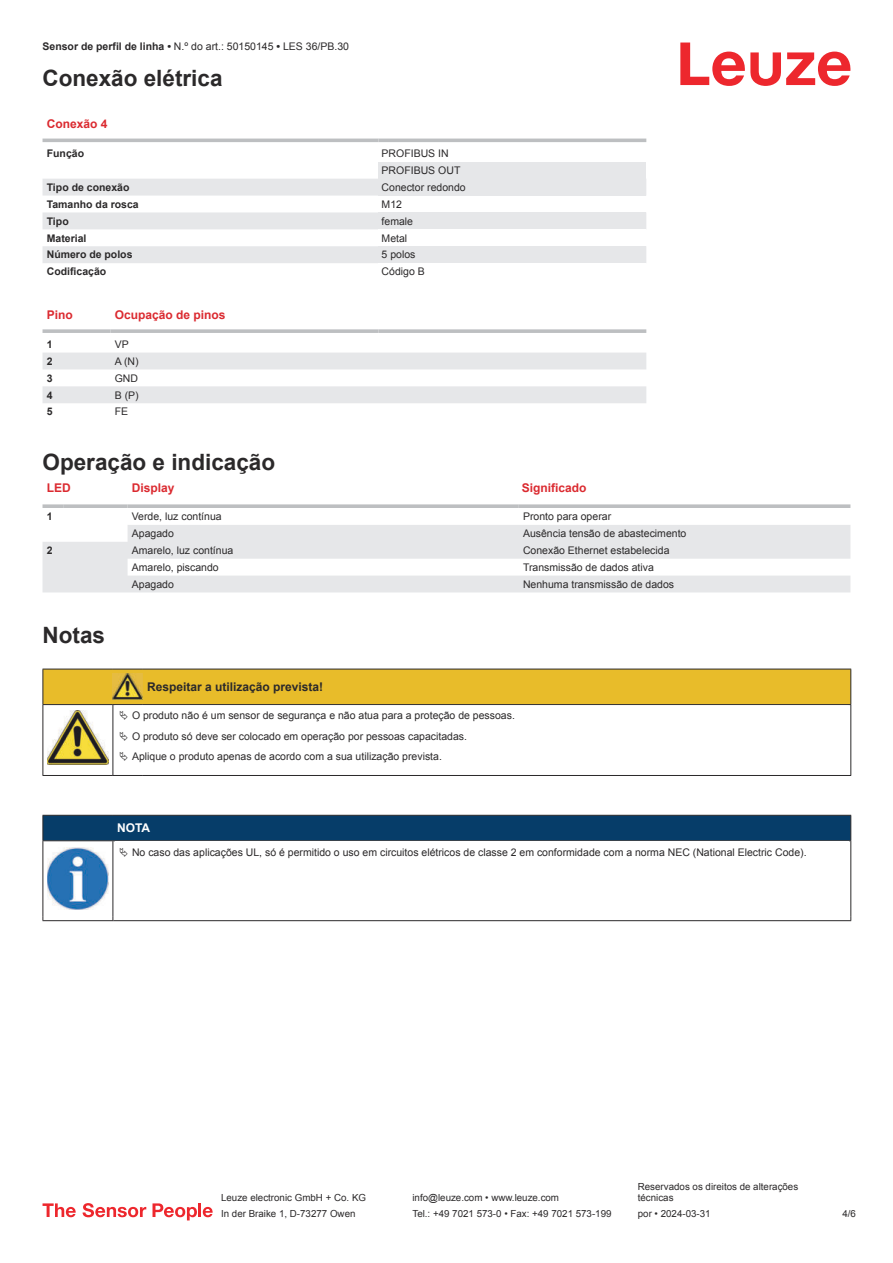
<style>
.page{position:relative;width:893px;height:1263px;background:#fff}
.page>*{position:absolute;margin:0;border:0;box-sizing:border-box;transform-origin:0 0}
.t1{font:700 22.5px "Arial";color:#2b292a}
.t2{font:700 12px "Arial";color:#db2a30}
.t3{font:700 12px "Arial";color:#2b292a}
.t4{font:700 12px "Arial";color:#fff}
.t5{font:10.5px/20.2px "Arial";color:#2b292a}
.t6{font:700 10.5px "Arial";color:#2b292a}
.t7{font:9.75px/11.7px "Arial";color:#2b292a}
.s1{font-weight:700}
</style>
<div class="page">
<svg style="left:680px;top:43px;width:170px;height:43px"></svg>
<svg style="left:43px;top:138px;width:603px;height:1px"></svg>
<svg style="left:43px;top:179px;width:335px;height:84px;fill:#e6e7e9"></svg>
<hr style="left:43px;top:139px;width:335px;height:3px;background:#bdbfc1">
<hr style="left:378px;top:139px;width:268px;height:3px;background:#bdbfc1">
<div style="left:378px;top:162px;width:268px;height:17px;background:#e6e7e9"></div>
<div style="left:378px;top:179px;width:268px;height:17px;background:#e6e7e9"></div>
<div style="left:378px;top:212px;width:268px;height:17px;background:#e6e7e9"></div>
<div style="left:378px;top:246px;width:268px;height:17px;background:#e6e7e9"></div>
<svg style="left:43px;top:352px;width:603px;height:1px"></svg>
<svg style="left:43px;top:353px;width:603px;height:50px"></svg>
<svg style="left:43px;top:329px;width:68px;height:4px"></svg>
<svg style="left:111px;top:329px;width:267px;height:4px"></svg>
<svg style="left:378px;top:329px;width:268px;height:4px"></svg>
<svg style="left:43px;top:525px;width:807px;height:67px;fill:#e6e7e9"></svg>
<svg style="left:43px;top:504px;width:21px;height:4px"></svg>
<svg style="left:64px;top:504px;width:64px;height:4px"></svg>
<svg style="left:128px;top:504px;width:391px;height:4px;background:#c3c5c7"></svg>
<svg style="left:519px;top:504px;width:331px;height:4px"></svg>
<svg style="left:43px;top:1203px;width:33px;height:14px"></svg>
<svg style="left:83px;top:1203px;width:63px;height:14px"></svg>
<svg style="left:153px;top:1203px;width:44px;height:17px"></svg>
<hr style="left:198px;top:1203px;width:3px;height:14px;background:#ed272d">
<svg style="left:203px;top:1207px;width:10px;height:10px"></svg>
<hr style="left:43px;top:775px;width:70px;height:1px;background:#2b292a">
<hr style="left:113px;top:775px;width:30px;height:1px;background:#2b292a">
<hr style="left:143px;top:775px;width:708px;height:1px;background:#2b292a">
<div style="left:43px;top:815px;width:808px;height:26px;background:#063d69"></div>
<hr style="left:113px;top:840px;width:738px;height:1px;background:#2b292a">
<hr style="left:43px;top:841px;width:1px;height:75px;background:#2b292a">
<hr style="left:113px;top:841px;width:1px;height:75px;background:#2b292a">
<hr style="left:850px;top:841px;width:1px;height:75px;background:#2b292a">
<hr style="left:43px;top:920px;width:70px;height:1px;background:#2b292a">
<hr style="left:113px;top:920px;width:738px;height:1px;background:#2b292a">
<img style="left:47px;top:847px;width:61px;height:63px">
<svg style="left:43px;top:669px;width:808px;height:106px"></svg>
<p class="t5" style="left:43px;top:37px;width:308px"><span class="s1">Sensor de perfil de linha •</span> N.º do art.: 50150145 <span class="s1">•</span> LES 36/PB.30</p>
<h1 class="t1" style="left:43px;top:70px;width:182px">Conexão elétrica</h1>
<p class="t2" style="left:47px;top:119px;width:62px">Conexão 4</p>
<p class="t6" style="left:47px;top:149px;width:39px">Função</p>
<p class="t5" style="left:382px;top:146px;width:80px;line-height:17px">PROFIBUS IN<br>PROFIBUS OUT</p>
<p class="t6" style="left:47px;top:183px;width:84px">Tipo de conexão</p>
<p class="t5" style="left:382px;top:178px;width:86px">Conector redondo</p>
<p class="t6" style="left:47px;top:200px;width:93px">Tamanho da rosca</p>
<p class="t5" style="left:382px;top:195px;width:22px">M12</p>
<p class="t6" style="left:47px;top:217px;width:23px">Tipo</p>
<p class="t5" style="left:382px;top:212px;width:33px">female</p>
<p class="t6" style="left:47px;top:234px;width:41px">Material</p>
<p class="t5" style="left:382px;top:229px;width:27px">Metal</p>
<p class="t6" style="left:47px;top:251px;width:87px">Número de polos</p>
<p class="t5" style="left:382px;top:246px;width:35px">5 polos</p>
<p class="t6" style="left:47px;top:268px;width:61px">Codificação</p>
<p class="t5" style="left:382px;top:262px;width:45px">Código B</p>
<p class="t2" style="left:47px;top:310px;width:28px">Pino</p>
<p class="t2" style="left:115px;top:310px;width:112px">Ocupação de pinos</p>
<p class="t6" style="left:47px;top:340px;width:7px">1</p>
<p class="t5" style="left:115px;top:335px;width:16px">VP</p>
<p class="t6" style="left:47px;top:357px;width:7px">2</p>
<p class="t5" style="left:115px;top:352px;width:25px">A (N)</p>
<p class="t6" style="left:47px;top:374px;width:7px">3</p>
<p class="t5" style="left:115px;top:369px;width:25px">GND</p>
<p class="t6" style="left:47px;top:391px;width:7px">4</p>
<p class="t5" style="left:115px;top:386px;width:25px">B (P)</p>
<p class="t6" style="left:47px;top:408px;width:7px">5</p>
<p class="t5" style="left:115px;top:403px;width:15px">FE</p>
<h1 class="t1" style="left:43px;top:454px;width:234px">Operação e indicação</h1>
<p class="t2" style="left:47px;top:483px;width:25px">LED</p>
<p class="t2" style="left:132px;top:483px;width:44px">Display</p>
<p class="t2" style="left:522px;top:483px;width:66px">Significado</p>
<p class="t6" style="left:47px;top:512px;width:7px">1</p>
<p class="t5" style="left:132px;top:507px;width:91px">Verde, luz contínua</p>
<p class="t5" style="left:523px;top:507px;width:90px">Pronto para operar</p>
<p class="t5" style="left:132px;top:524px;width:44px">Apagado</p>
<p class="t5" style="left:523px;top:524px;width:165px">Ausência tensão de abastecimento</p>
<p class="t6" style="left:47px;top:546px;width:7px">2</p>
<p class="t5" style="left:132px;top:541px;width:103px">Amarelo, luz contínua</p>
<p class="t5" style="left:523px;top:541px;width:148px">Conexão Ethernet estabelecida</p>
<p class="t5" style="left:132px;top:558px;width:88px">Amarelo, piscando</p>
<p class="t5" style="left:523px;top:558px;width:132px">Transmissão de dados ativa</p>
<p class="t5" style="left:132px;top:575px;width:44px">Apagado</p>
<p class="t5" style="left:523px;top:575px;width:153px">Nenhuma transmissão de dados</p>
<h1 class="t1" style="left:43px;top:626px;width:64px">Notas</h1>
<p class="t3" style="left:147px;top:682px;width:178px">Respeitar a utilização prevista!</p>
<p class="t5" style="left:132px;top:706px;width:384px">O produto não é um sensor de segurança e não atua para a proteção de pessoas.<br>O produto só deve ser colocado em operação por pessoas capacitadas.<br>Aplique o produto apenas de acordo com a sua utilização prevista.</p>
<p class="t4" style="left:117px;top:823px;width:35px">NOTA</p>
<p class="t5" style="left:132px;top:843px;width:676px">No caso das aplicações UL, só é permitido o uso em circuitos elétricos de classe 2 em conformidade com a norma NEC (National Electric Code).</p>
<p class="t7" style="left:221px;top:1193px;width:146px">Leuze electronic GmbH + Co. KG</p>
<p class="t7" style="left:412px;top:1193px;width:148px">info@leuze.com • www.leuze.com</p>
<p class="t7" style="left:638px;top:1181px;width:162px">Reservados os direitos de alterações técnicas</p>
<p class="t7" style="left:221px;top:1209px;width:136px">In der Braike 1, D-73277 Owen</p>
<p class="t7" style="left:412px;top:1209px;width:201px">Tel.: +49 7021 573-0 • Fax: +49 7021 573-199</p>
<p class="t7" style="left:638px;top:1209px;width:74px">por • 2024-03-31</p>
<p class="t7" style="left:842px;top:1209px;width:15px">4 /6</p>
</div>
